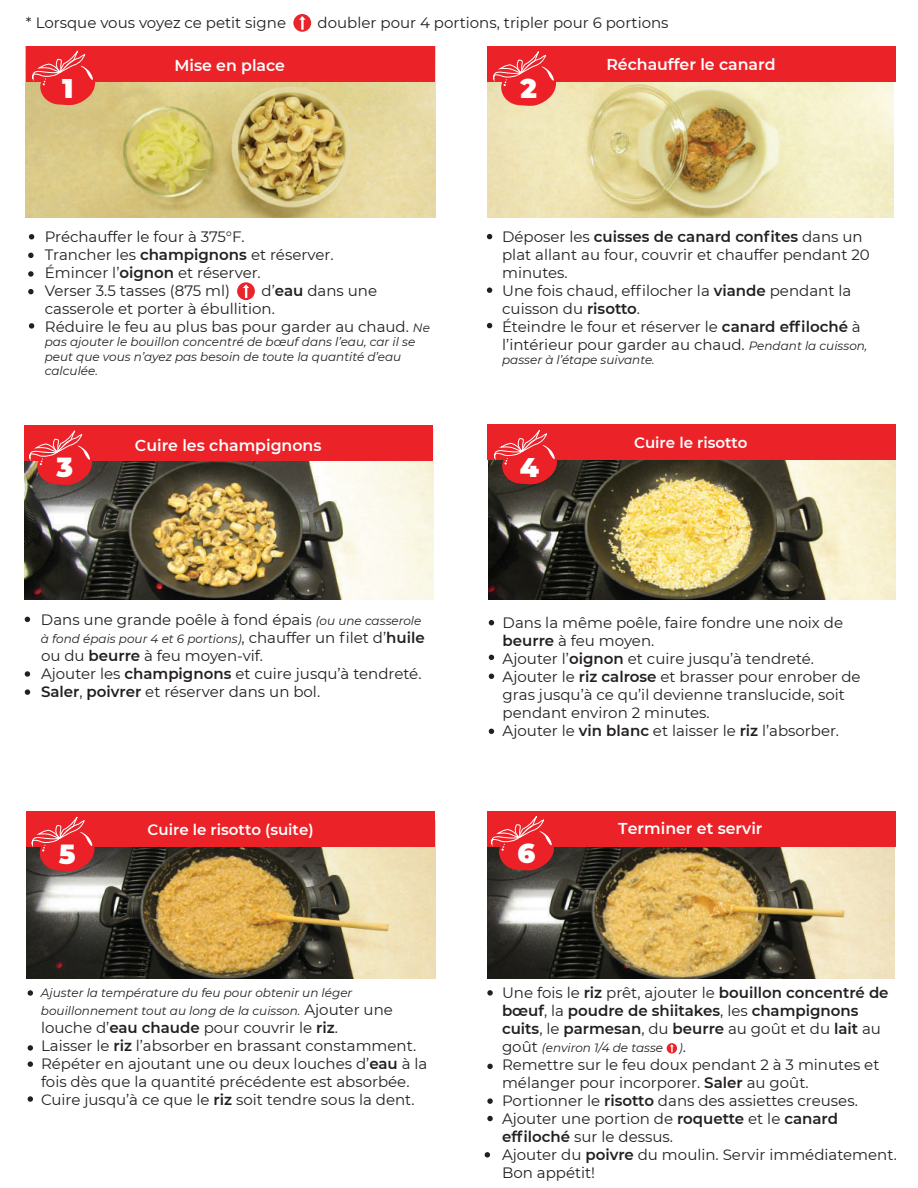
<style>
.page{position:relative;width:918px;height:1188px;background:#fff}
.page>*{position:absolute;margin:0;border:0;box-sizing:border-box;transform-origin:0 0}
.t1{font:900 27px "Montserrat";color:#fff}
.t2{font:600 15.75px "Montserrat";color:#fff}
.t3{font:15px/18px "Montserrat";color:#231f20}
.t4{font:600 15px/18px "Montserrat";color:#231f20}
.t5{font:600 15px "Montserrat";color:#fff}
.t6{font:italic 12px/14.4px "Montserrat";color:#231f20}
.s1{font-weight:600}
.s2{font-style:italic;font-size:12px}
.s3{font-style:normal;font-size:15px}
.s4{font-weight:600;font-style:normal;font-size:15px}
.s5{font-weight:400}
</style>
<div class="page">
<img style="left:26px;top:46px;width:410px;height:172px">
<img style="left:487px;top:82px;width:407px;height:136px">
<img style="left:24px;top:429px;width:409px;height:171px">
<img style="left:489px;top:459px;width:406px;height:141px">
<img style="left:27px;top:820px;width:409px;height:159px">
<img style="left:488px;top:846px;width:406px;height:133px">
<div style="left:27px;top:47px;width:408px;height:35px;background:#eb2329"></div>
<svg style="left:29px;top:51px;width:66px;height:55px"></svg>
<div style="left:487px;top:46px;width:409px;height:36px;background:#eb2329"></div>
<svg style="left:490px;top:52px;width:66px;height:55px"></svg>
<div style="left:24px;top:426px;width:408px;height:35px;background:#eb2329"></div>
<svg style="left:26px;top:431px;width:66px;height:55px"></svg>
<div style="left:488px;top:424px;width:408px;height:35px;background:#eb2329"></div>
<svg style="left:491px;top:430px;width:66px;height:55px"></svg>
<div style="left:27px;top:811px;width:408px;height:35px;background:#eb2329"></div>
<svg style="left:28px;top:817px;width:67px;height:55px"></svg>
<div style="left:487px;top:811px;width:408px;height:35px;background:#eb2329"></div>
<svg style="left:488px;top:816px;width:66px;height:55px"></svg>
<svg style="left:487px;top:234px;width:5px;height:5px"></svg>
<svg style="left:29px;top:234px;width:5px;height:5px"></svg>
<svg style="left:25px;top:617px;width:5px;height:5px"></svg>
<svg style="left:489px;top:620px;width:5px;height:5px"></svg>
<svg style="left:28px;top:990px;width:5px;height:6px"></svg>
<svg style="left:487px;top:990px;width:6px;height:6px"></svg>
<svg style="left:487px;top:1098px;width:6px;height:6px"></svg>
<div style="left:293px;top:14px;width:18px;height:18px;background:#e9242a;border-radius:50%"></div>
<svg style="left:299px;top:16px;width:7px;height:14px"></svg>
<svg style="left:25px;top:671px;width:5px;height:6px"></svg>
<svg style="left:28px;top:1045px;width:5px;height:6px"></svg>
<svg style="left:28px;top:252px;width:6px;height:6px"></svg>
<svg style="left:28px;top:1061px;width:5px;height:6px"></svg>
<svg style="left:28px;top:271px;width:6px;height:6px"></svg>
<svg style="left:489px;top:655px;width:5px;height:5px"></svg>
<svg style="left:25px;top:689px;width:5px;height:6px"></svg>
<svg style="left:28px;top:289px;width:6px;height:6px"></svg>
<svg style="left:487px;top:323px;width:5px;height:5px"></svg>
<svg style="left:489px;top:674px;width:5px;height:5px"></svg>
<svg style="left:28px;top:1096px;width:5px;height:6px"></svg>
<svg style="left:29px;top:323px;width:6px;height:6px"></svg>
<svg style="left:487px;top:287px;width:5px;height:6px"></svg>
<svg style="left:489px;top:729px;width:5px;height:5px"></svg>
<svg style="left:487px;top:1064px;width:6px;height:5px"></svg>
<svg style="left:485px;top:1152px;width:5px;height:6px"></svg>
<svg style="left:487px;top:1116px;width:6px;height:5px"></svg>
<div style="left:237px;top:282px;width:18px;height:18px;background:#e9242a;border-radius:50%"></div>
<svg style="left:243px;top:284px;width:6px;height:14px"></svg>
<div style="left:667px;top:1043px;width:10px;height:11px;background:#e9242a;border-radius:50%"></div>
<svg style="left:670px;top:1044px;width:4px;height:8px"></svg>
<p class="t3" style="left:26px;top:13px;width:262px">* Lorsque vous voyez ce petit signe</p>
<p class="t3" style="left:318px;top:13px;width:353px">doubler pour 4 portions, tripler pour 6 portions</p>
<p class="t2" style="left:174px;top:55px;width:112px">Mise en place</p>
<p class="t2" style="left:606px;top:53px;width:171px">Réchauffer le canard</p>
<h1 class="t1" style="left:62px;top:68px;width:13px">1</h1>
<h1 class="t1" style="left:520px;top:68px;width:18px">2</h1>
<p class="t3" style="left:45px;top:227px;width:290px">Préchauffer le four à 375°F.<br>Trancher les <span class="s1">champignons</span> et réserver.<br>Émincer l’<span class="s1">oignon</span> et réserver.<br>Verser 3.5 tasses (875 ml)</p>
<p class="t3" style="left:45px;top:281px;width:387px;text-indent:217px">d’<span class="s1">eau</span> dans une casserole et porter à ébullition.<br>Réduire le feu au plus bas pour garder au chaud. <span class="s2">Ne</span></p>
<p class="t6" style="left:45px;top:334px;width:372px">pas ajouter le bouillon concentré de bœuf dans l’eau, car il se peut que vous n’ayez pas besoin de toute la quantité d’eau calculée.</p>
<p class="t3" style="left:502px;top:227px;width:369px">Déposer les <span class="s1">cuisses de canard confites</span> dans un plat allant au four, couvrir et chauffer pendant 20 minutes.<br>Une fois chaud, effilocher la <span class="s1">viande</span> pendant la cuisson du <span class="s1">risotto</span>.<br>Éteindre le four et réserver le <span class="s1">canard effiloché</span> à l’intérieur pour garder au chaud. <span class="s2">Pendant la cuisson,</span></p>
<p class="t6" style="left:502px;top:352px;width:154px">passer à l’étape suivante.</p>
<p class="t2" style="left:135px;top:434px;width:188px">Cuire les champignons</p>
<p class="t5" style="left:634px;top:432px;width:115px">Cuire le risotto</p>
<h1 class="t1" style="left:56px;top:448px;width:18px">3</h1>
<h1 class="t1" style="left:520px;top:447px;width:21px">4</h1>
<p class="t3" style="left:41px;top:610px;width:382px">Dans une grande poêle à fond épais <span class="s2">(ou une casserole</span></p>
<p class="t6" style="left:41px;top:631px;width:385px">à fond épais pour 4 et 6 portions)<span class="s3">, chauffer un filet d’</span><span class="s4">huile</span></p>
<p class="t3" style="left:41px;top:646px;width:382px">ou du <span class="s1">beurre</span> à feu moyen-vif.<br>Ajouter les <span class="s1">champignons</span> et cuire jusqu’à tendreté.<br><span class="s1">Saler</span>, <span class="s1">poivrer</span> et réserver dans un bol.</p>
<p class="t3" style="left:503px;top:613px;width:359px">Dans la même poêle, faire fondre une noix de <span class="s1">beurre</span> à feu moyen.<br>Ajouter l’<span class="s1">oignon</span> et cuire jusqu’à tendreté.<br>Ajouter le <span class="s1">riz calrose</span> et brasser pour enrober de gras jusqu’à ce qu’il devienne translucide, soit pendant environ 2 minutes.<br>Ajouter le <span class="s1">vin blanc</span> et laisser le <span class="s1">riz</span> l’absorber.</p>
<p class="t5" style="left:148px;top:819px;width:167px">Cuire le risotto (suite)</p>
<p class="t2" style="left:618px;top:817px;width:146px">Terminer et servir</p>
<h1 class="t1" style="left:59px;top:834px;width:18px">5</h1>
<h1 class="t1" style="left:518px;top:833px;width:19px">6</h1>
<p class="t6" style="left:41px;top:983px;width:353px;line-height:18px">Ajuster la température du feu pour obtenir un léger bouillonnement tout au long de la cuisson. <span class="s3">Ajouter une</span></p>
<p class="t3" style="left:41px;top:1018px;width:388px">louche d’<span class="s1">eau chaude</span> pour couvrir le <span class="s1">riz</span>.<br>Laisser le <span class="s1">riz</span> l’absorber en brassant constamment.<br>Répéter en ajoutant une ou deux louches d’<span class="s1">eau</span> à la fois dès que la quantité précédente est absorbée.<br>Cuire jusqu’à ce que le <span class="s1">riz</span> soit tendre sous la dent.</p>
<p class="t4" style="left:502px;top:983px;width:388px"><span class="s5">Une fois le</span> riz <span class="s5">prêt, ajouter le</span> bouillon concentré de bœuf<span class="s5">, la</span> poudre de shiitakes<span class="s5">, les</span> champignons cuits<span class="s5">, le</span> parmesan<span class="s5">, du</span> beurre <span class="s5">au goût et du</span> lait <span class="s5">au</span></p>
<p class="t6" style="left:502px;top:1040px;width:163px"><span class="s3">goût</span> (environ 1/4 de tasse</p>
<p class="t6" style="left:679px;top:1040px;width:9px">)<span class="s3">.</span></p>
<p class="t3" style="left:502px;top:1055px;width:396px">Remettre sur le feu doux pendant 2 à 3 minutes et mélanger pour incorporer. <span class="s1">Saler</span> au goût.<br>Portionner le <span class="s1">risotto</span> dans des assiettes creuses.<br>Ajouter une portion de <span class="s1">roquette</span> et le <span class="s1">canard effiloché</span> sur le dessus.<br>Ajouter du <span class="s1">poivre</span> du moulin. Servir immédiatement.<br>Bon appétit!</p>
</div>
